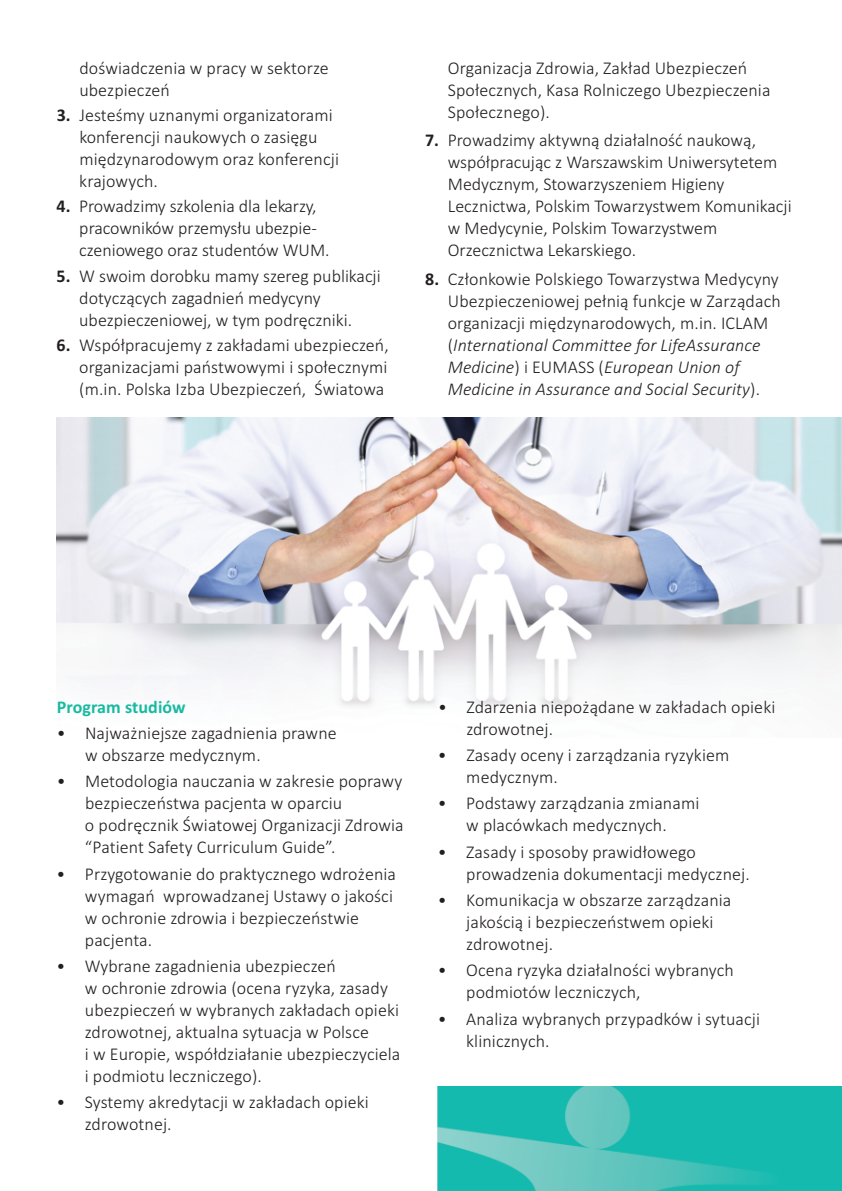
<style>
.page{position:relative;width:842px;height:1191px;background:#fff}
.page>*{position:absolute;margin:0;border:0;box-sizing:border-box;transform-origin:0 0}
.t1{font:300 18px/22px "Calibri";letter-spacing:.005em;color:#231f20}
.t2{font:italic 300 18px "Calibri";letter-spacing:.005em;color:#231f20}
.t3{font:700 18px "Calibri";letter-spacing:.005em;color:#17baa0}
.s1{font-weight:700}
.s2{font-style:normal}
</style>
<div class="page">
<img style="left:57px;top:418px;width:785px;height:289px">
<img style="left:438px;top:1086px;width:404px;height:105px">
<p class="t1" style="left:79px;top:58px;width:251px">doświadczenia w pracy w sektorze</p>
<p class="t1" style="left:448px;top:58px;width:301px">Organizacja Zdrowia, Zakład Ubezpieczeń</p>
<p class="t1" style="left:79px;top:80px;width:92px">ubezpieczeń</p>
<p class="t1" style="left:448px;top:80px;width:324px">Społecznych, Kasa Rolniczego Ubezpieczenia</p>
<p class="t1" style="left:57px;top:106px;width:278px"><span class="s1">3.</span> Jesteśmy uznanymi organizatorami</p>
<p class="t1" style="left:448px;top:102px;width:104px">Społecznego).</p>
<p class="t1" style="left:79px;top:128px;width:240px">konferencji naukowych o zasięgu</p>
<p class="t1" style="left:425px;top:131px;width:332px"><span class="s1">7.</span> Prowadzimy aktywną działalność naukową,</p>
<p class="t1" style="left:79px;top:150px;width:261px">międzynarodowym oraz konferencji</p>
<p class="t1" style="left:448px;top:153px;width:331px">współpracując z Warszawskim Uniwersytetem</p>
<p class="t1" style="left:79px;top:171px;width:80px">krajowych.</p>
<p class="t1" style="left:448px;top:175px;width:278px">Medycznym, Stowarzyszeniem Higieny</p>
<p class="t1" style="left:57px;top:197px;width:261px"><span class="s1">4.</span> Prowadzimy szkolenia dla lekarzy,</p>
<p class="t1" style="left:448px;top:197px;width:345px">Lecznictwa, Polskim Towarzystwem Komunikacji</p>
<p class="t1" style="left:79px;top:219px;width:239px">pracowników przemysłu ubezpie-</p>
<p class="t1" style="left:448px;top:219px;width:271px">w Medycynie, Polskim Towarzystwem</p>
<p class="t1" style="left:79px;top:241px;width:252px">czeniowego oraz studentów WUM.</p>
<p class="t1" style="left:448px;top:241px;width:190px">Orzecznictwa Lekarskiego.</p>
<p class="t1" style="left:57px;top:266px;width:326px"><span class="s1">5.</span> W swoim dorobku mamy szereg publikacji</p>
<p class="t1" style="left:425px;top:269px;width:355px"><span class="s1">8.</span> Członkowie Polskiego Towarzystwa Medycyny</p>
<p class="t1" style="left:79px;top:288px;width:243px">dotyczących zagadnień medycyny</p>
<p class="t1" style="left:448px;top:291px;width:334px">Ubezpieczeniowej pełnią funkcje w Zarządach</p>
<p class="t1" style="left:79px;top:310px;width:274px">ubezpieczeniowej, w tym podręczniki.</p>
<p class="t1" style="left:448px;top:313px;width:322px">organizacji międzynarodowych, m.in. ICLAM</p>
<p class="t1" style="left:57px;top:335px;width:334px"><span class="s1">6.</span> Współpracujemy z zakładami ubezpieczeń,</p>
<p class="t2" style="left:448px;top:337px;width:314px"><span class="s2">(</span>International Committee for LifeAssurance</p>
<p class="t1" style="left:79px;top:357px;width:310px">organizacjami państwowymi i społecznymi</p>
<p class="t2" style="left:448px;top:359px;width:293px">Medicine<span class="s2">) i EUMASS (</span>European Union of</p>
<p class="t1" style="left:79px;top:379px;width:306px">(m.in. Polska Izba Ubezpieczeń, Światowa</p>
<p class="t2" style="left:448px;top:381px;width:314px">Medicine in Assurance and Social Security<span class="s2">).</span></p>
<p class="t3" style="left:57px;top:699px;width:130px">Program studiów</p>
<p class="t1" style="left:438px;top:697px;width:339px">• Zdarzenia niepożądane w zakładach opieki</p>
<p class="t1" style="left:57px;top:723px;width:281px">• Najważniejsze zagadnienia prawne</p>
<p class="t1" style="left:466px;top:719px;width:88px">zdrowotnej.</p>
<p class="t1" style="left:85px;top:745px;width:177px">w obszarze medycznym.</p>
<p class="t1" style="left:438px;top:745px;width:293px">• Zasady oceny i zarządzania ryzykiem</p>
<p class="t1" style="left:57px;top:772px;width:347px">• Metodologia nauczania w zakresie poprawy</p>
<p class="t1" style="left:466px;top:767px;width:93px">medycznym.</p>
<p class="t1" style="left:85px;top:794px;width:259px">bezpieczeństwa pacjenta w oparciu</p>
<p class="t1" style="left:438px;top:794px;width:263px">• Podstawy zarządzania zmianami</p>
<p class="t1" style="left:85px;top:816px;width:320px">o podręcznik Światowej Organizacji Zdrowia</p>
<p class="t1" style="left:466px;top:816px;width:202px">w placówkach medycznych.</p>
<p class="t1" style="left:85px;top:838px;width:252px">“Patient Safety Curriculum Guide”.</p>
<p class="t1" style="left:438px;top:842px;width:259px">• Zasady i sposoby prawidłowego</p>
<p class="t1" style="left:57px;top:864px;width:341px">• Przygotowanie do praktycznego wdrożenia</p>
<p class="t1" style="left:466px;top:864px;width:285px">prowadzenia dokumentacji medycznej.</p>
<p class="t1" style="left:85px;top:886px;width:310px">wymagań wprowadzanej Ustawy o jakości</p>
<p class="t1" style="left:438px;top:890px;width:295px">• Komunikacja w obszarze zarządzania</p>
<p class="t1" style="left:85px;top:908px;width:276px">w ochronie zdrowia i bezpieczeństwie</p>
<p class="t1" style="left:466px;top:912px;width:249px">jakością i bezpieczeństwem opieki</p>
<p class="t1" style="left:85px;top:930px;width:69px">pacjenta.</p>
<p class="t1" style="left:466px;top:934px;width:88px">zdrowotnej.</p>
<p class="t1" style="left:57px;top:956px;width:281px">• Wybrane zagadnienia ubezpieczeń</p>
<p class="t1" style="left:438px;top:961px;width:298px">• Ocena ryzyka działalności wybranych</p>
<p class="t1" style="left:85px;top:978px;width:305px">w ochronie zdrowia (ocena ryzyka, zasady</p>
<p class="t1" style="left:466px;top:983px;width:176px">podmiotów leczniczych,</p>
<p class="t1" style="left:85px;top:1000px;width:316px">ubezpieczeń w wybranych zakładach opieki</p>
<p class="t1" style="left:438px;top:1009px;width:324px">• Analiza wybranych przypadków i sytuacji</p>
<p class="t1" style="left:85px;top:1022px;width:286px">zdrowotnej, aktualna sytuacja w Polsce</p>
<p class="t1" style="left:466px;top:1031px;width:85px">klinicznych.</p>
<p class="t1" style="left:85px;top:1044px;width:317px">i w Europie, współdziałanie ubezpieczyciela i podmiotu leczniczego).</p>
<p class="t1" style="left:85px;top:1092px;width:286px;text-indent:-28px">• Systemy akredytacji w zakładach opieki zdrowotnej.</p>
</div>
